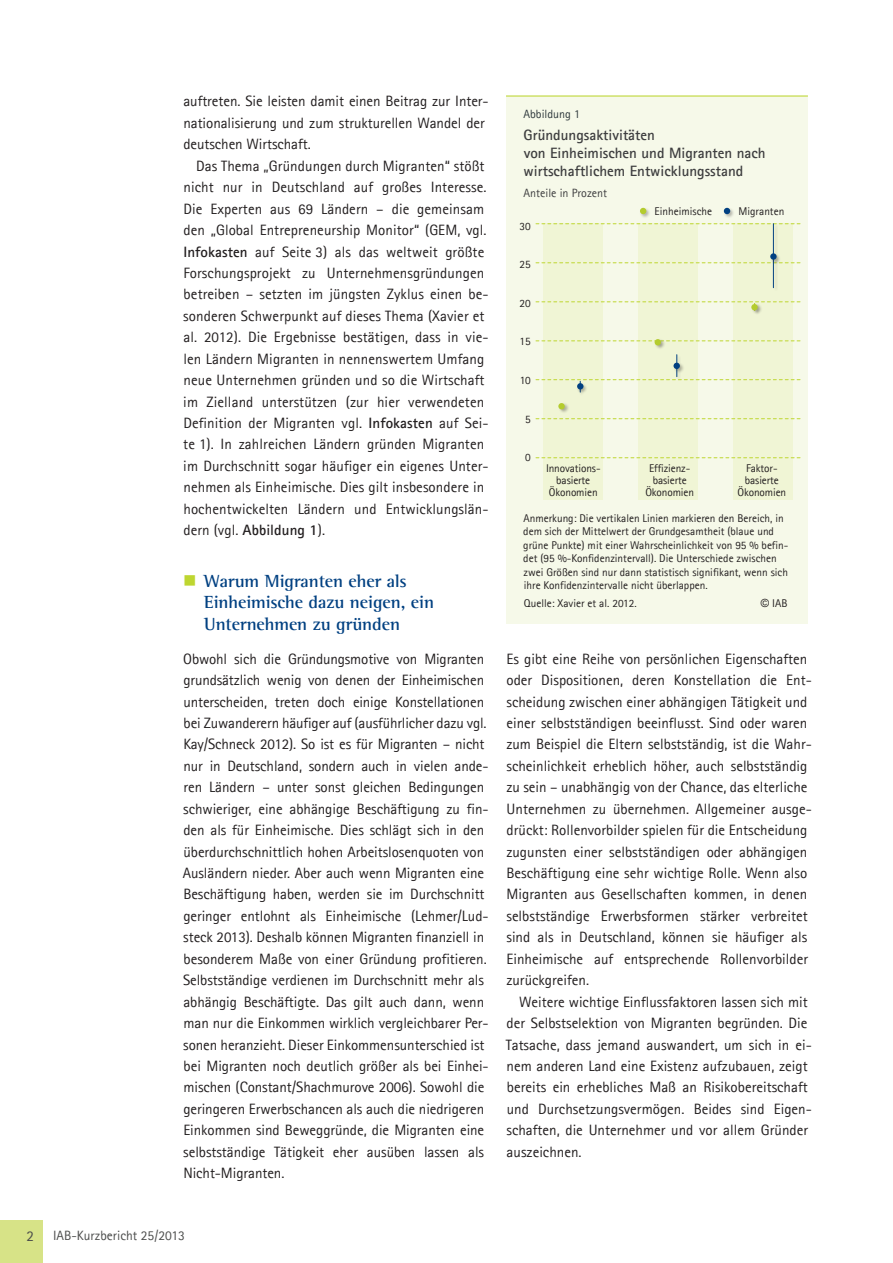
<style>
.page{position:relative;width:893px;height:1263px;background:#fff}
.page>*{position:absolute;margin:0;border:0;box-sizing:border-box;transform-origin:0 0}
.t1{font:700 18px/21.6px "Agfa Rotis Semi Serif";letter-spacing:-.005em;color:#014081}
.Fließtext_1__Absatz{font:15px/21.5px "Agfa Rotis Sans Serif";letter-spacing:-.005em;color:#231f20}
.Fließtext{font:15px/21.5px "Agfa Rotis Sans Serif";letter-spacing:.005em;color:#231f20}
.Graphiküberschrift{font:700 15px/18px "Agfa Rotis Sans Serif";color:#3e3e3f}
.t2{font:15px "Agfa Rotis Sans Serif";color:#4b4c4b}
.t3{font:13.5px "Agfa Rotis Sans Serif";color:#4b4c4b}
.Graphi_Kasten-Abbild{font:12px "Agfa Rotis Sans Serif";color:#3e3e3f}
.Abbildung_Tabelle_re{font:12px "Agfa Rotis Sans Serif";color:#2e383c}
.Graphiktext-Quelle{font:11.25px/12px "Agfa Rotis Sans Serif";color:#231f20;text-align:center}
.s1{font-weight:700}
.s2{font-family:"Arial"}
</style>
<div class="page">
<div style="left:506px;top:96px;width:302px;height:528px;background:#f6f9e9"></div>
<hr style="left:506px;top:96px;width:302px;height:1px;background:#bed630">
<div style="left:543px;top:223px;width:60px;height:276px;background:#f0f5d5"></div>
<div style="left:638px;top:223px;width:60px;height:276px;background:#f0f5d5"></div>
<div style="left:733px;top:224px;width:60px;height:276px;background:#f0f5d5"></div>
<svg style="left:536px;top:457px;width:264px;height:1px"></svg>
<svg style="left:536px;top:418px;width:264px;height:1px"></svg>
<svg style="left:536px;top:263px;width:264px;height:1px"></svg>
<svg style="left:536px;top:223px;width:264px;height:1px"></svg>
<div style="left:579px;top:224px;width:199px;height:173px;background:#231f20;opacity:.3"></div>
<hr style="left:773px;top:224px;width:1px;height:64px;background:#014081">
<div style="left:560px;top:303px;width:199px;height:109px;background:#231f20;opacity:.3"></div>
<svg style="left:536px;top:302px;width:264px;height:8px"></svg>
<div style="left:558px;top:403px;width:11px;height:11px;background:#231f20;opacity:.3"></div>
<div style="left:558px;top:403px;width:7px;height:6px;background:#b4cc2e;border-radius:50%"></div>
<div style="left:770px;top:253px;width:11px;height:11px;background:#231f20;opacity:.3"></div>
<svg style="left:770px;top:253px;width:7px;height:7px"></svg>
<div style="left:577px;top:383px;width:11px;height:11px;background:#231f20;opacity:.3"></div>
<svg style="left:536px;top:355px;width:264px;height:37px"></svg>
<div style="left:654px;top:339px;width:11px;height:11px;background:#231f20;opacity:.3"></div>
<svg style="left:536px;top:339px;width:264px;height:6px"></svg>
<div style="left:751px;top:304px;width:11px;height:11px;background:#231f20;opacity:.3"></div>
<div style="left:751px;top:304px;width:7px;height:6px;background:#b4cc2e;border-radius:50%"></div>
<div style="left:723px;top:207px;width:12px;height:12px;background:#231f20;opacity:.3"></div>
<svg style="left:724px;top:208px;width:6px;height:6px"></svg>
<div style="left:639px;top:207px;width:12px;height:12px;background:#231f20;opacity:.3"></div>
<svg style="left:640px;top:208px;width:6px;height:6px"></svg>
<div style="left:0;top:1220px;width:43px;height:43px;background:#d7e387"></div>
<p class="Fließtext" style="left:183px;top:91px;width:307px">auftreten. Sie leisten damit einen Beitrag zur Inter&shy;nationalisierung und zum strukturellen Wandel der deutschen Wirtschaft.</p>
<p class="Fließtext" style="left:183px;top:155px;width:307px;text-indent:13px">Das Thema „Gründungen durch Migranten“ stößt nicht nur in Deutschland auf großes Interesse.<br>Die Experten aus 69 Ländern – die gemeinsam den „Global Entrepreneurship Monitor“ (GEM, vgl.<br><span class="s1">Infokasten</span> auf Seite 3) als das weltweit größte Forschungsprojekt zu Unternehmensgründungen betreiben – setzten im jüngsten Zyklus einen be&shy;sonderen Schwerpunkt auf dieses Thema (Xavier et al. 2012). Die Ergebnisse bestätigen, dass in vie&shy;len Ländern Migranten in nennenswertem Umfang neue Unternehmen gründen und so die Wirtschaft im Zielland unterstützen (zur hier verwendeten Definition der Migranten vgl. <span class="s1">Infokasten</span> auf Sei&shy;te 1). In zahlreichen Ländern gründen Migranten im Durchschnitt sogar häufiger ein eigenes Unter&shy;nehmen als Einheimische. Dies gilt insbesondere in hochentwickelten Ländern und Entwicklungslän&shy;dern (vgl. <span class="s1">Abbildung 1</span>).</p>
<p class="t1" style="left:204px;top:570px;width:231px">Warum Migranten eher als<br>Einheimische dazu neigen, ein<br>Unternehmen zu gründen</p>
<p class="Fließtext_1__Absatz" style="left:183px;top:648px;width:307px">Obwohl sich die Gründungsmotive von Migranten grundsätzlich wenig von denen der Einheimischen unterscheiden, treten doch einige Konstellationen bei Zuwanderern häufiger auf (ausführlicher dazu vgl.<br>Kay/Schneck 2012). So ist es für Migranten – nicht nur in Deutschland, sondern auch in vielen ande&shy;ren Ländern – unter sonst gleichen Bedingungen schwieriger, eine abhängige Beschäftigung zu fin&shy;den als für Einheimische. Dies schlägt sich in den überdurchschnittlich hohen Arbeitslosenquoten von Ausländern nieder. Aber auch wenn Migranten eine Beschäftigung haben, werden sie im Durchschnitt geringer entlohnt als Einheimische (Lehmer/Lud&shy;steck 2013). Deshalb können Migranten finanziell in besonderem Maße von einer Gründung profitieren.<br>Selbstständige verdienen im Durchschnitt mehr als abhängig Beschäftigte. Das gilt auch dann, wenn man nur die Einkommen wirklich vergleichbarer Per&shy;sonen heranzieht. Dieser Einkommensunterschied ist bei Migranten noch deutlich größer als bei Einhei&shy;mischen (Constant/Shachmurove 2006). Sowohl die geringeren Erwerbschancen als auch die niedrigeren Einkommen sind Beweggründe, die Migranten eine selbstständige Tätigkeit eher ausüben lassen als Nicht-Migranten.</p>
<p class="Fließtext_1__Absatz" style="left:506px;top:648px;width:307px">Es gibt eine Reihe von persönlichen Eigenschaften oder Dispositionen, deren Konstellation die Ent&shy;scheidung zwischen einer abhängigen Tätigkeit und einer selbstständigen beeinflusst. Sind oder waren zum Beispiel die Eltern selbstständig, ist die Wahr&shy;scheinlichkeit erheblich höher, auch selbstständig zu sein – unabhängig von der Chance, das elterliche Unternehmen zu übernehmen. Allgemeiner ausge&shy;drückt: Rollenvorbilder spielen für die Entscheidung zugunsten einer selbstständigen oder abhängigen Beschäftigung eine sehr wichtige Rolle. Wenn also Migranten aus Gesellschaften kommen, in denen selbstständige Erwerbsformen stärker verbreitet sind als in Deutschland, können sie häufiger als Einheimische auf entsprechende Rollenvorbilder zurückgreifen.</p>
<p class="Abbildung_Tabelle_re" style="left:523px;top:107px;width:58px">Abbildung 1</p>
<p class="Graphiküberschrift" style="left:524px;top:126px;width:244px">Gründungsaktivitäten<br>von Einheimischen und Migranten nach wirtschaftlichem Entwicklungsstand</p>
<p class="Graphi_Kasten-Abbild" style="left:523px;top:186px;width:85px">Anteile in Prozent</p>
<p class="Graphiktext-Quelle" style="left:655px;top:205px;width:59px">Einheimische</p>
<p class="Graphiktext-Quelle" style="left:738px;top:205px;width:47px">Migranten</p>
<p class="Graphiktext-Quelle" style="left:519px;top:220px;width:13px">30</p>
<p class="Graphiktext-Quelle" style="left:519px;top:258px;width:13px">25</p>
<p class="Graphiktext-Quelle" style="left:519px;top:297px;width:13px">20</p>
<p class="Graphiktext-Quelle" style="left:519px;top:335px;width:13px">15</p>
<p class="Graphiktext-Quelle" style="left:520px;top:374px;width:12px">10</p>
<p class="Graphiktext-Quelle" style="left:525px;top:413px;width:7px">5</p>
<p class="Graphiktext-Quelle" style="left:525px;top:451px;width:7px">0</p>
<p class="Graphiktext-Quelle" style="left:546px;top:462px;width:56px">Innovations&shy;basierte<br>Ökonomien</p>
<p class="Graphiktext-Quelle" style="left:645px;top:462px;width:50px">Effizienz&shy;basierte<br>Ökonomien</p>
<p class="Graphiktext-Quelle" style="left:737px;top:462px;width:50px">Faktor&shy;basierte<br>Ökonomien</p>
<p class="Graphiktext-Quelle" style="left:523px;top:511px;width:267px;line-height:13.5px;text-align:left">Anmerkung: Die vertikalen Linien markieren den Bereich, in dem sich der Mittelwert der Grundgesamtheit (blaue und grüne Punkte) mit einer Wahrscheinlichkeit von 95 % befin&shy;det (95 %-Konfidenzintervall). Die Unterschiede zwischen zwei Größen sind nur dann statistisch signifikant, wenn sich ihre Konfidenzintervalle nicht überlappen.</p>
<p class="Graphiktext-Quelle" style="left:524px;top:597px;width:114px">Quelle: Xavier et al. 2012.</p>
<p class="Graphiktext-Quelle" style="left:761px;top:597px;width:28px"><span class="s2">©</span> IAB</p>
<p class="Fließtext" style="left:506px;top:991px;width:307px;text-indent:13px">Weitere wichtige Einflussfaktoren lassen sich mit der Selbstselektion von Migranten begründen. Die Tatsache, dass jemand auswandert, um sich in ei&shy;nem anderen Land eine Existenz aufzubauen, zeigt bereits ein erhebliches Maß an Risikobereitschaft und Durchsetzungsvermögen. Beides sind Eigen&shy;schaften, die Unternehmer und vor allem Gründer auszeichnen.</p>
<p class="t2" style="left:27px;top:1227px;width:9px">2</p>
<p class="t3" style="left:53px;top:1227px;width:133px">IAB-Kurzbericht 25/2013</p>
</div>
